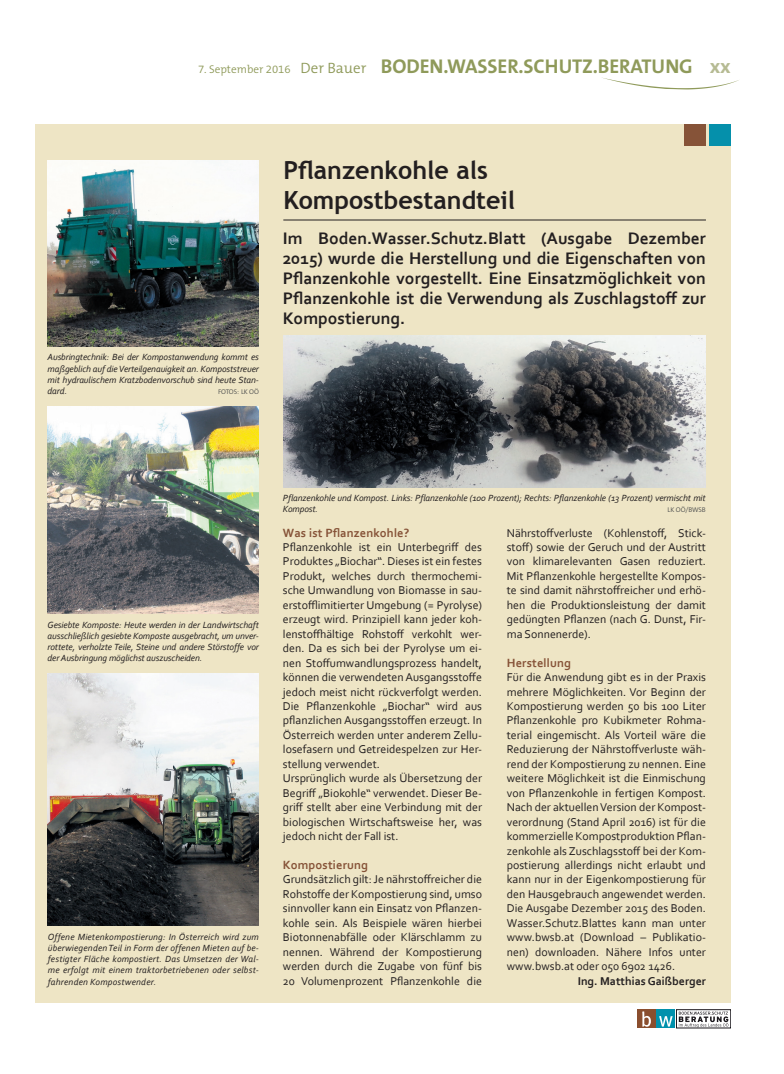
<style>
.page{position:relative;width:784px;height:1074px;background:#fff}
.page>*{position:absolute;margin:0;border:0;box-sizing:border-box;transform-origin:0 0}
.Lunart_Headline_01{font:700 25px/30px "Trebuchet MS";color:#231f20}
.t1{font:700 20px "The Mix B7";letter-spacing:-.005em;color:#8f9a5a}
.Lunart_Einleitungste{font:700 17.5px/20px "Corbel";color:#231f20;text-align:justify}
.Lunart_Zwischentitel{font:700 12.5px "Corbel";letter-spacing:.01em;color:#865338}
.Lunart_Fliesstext{font:11.88px/14.5px "Corbel";color:#231f20;text-align:justify}
.Lunart_Autor{font:700 11.88px "Corbel";color:#231f20}
.Lunart_Bildtext{font:italic 9.38px/11.2px "Corbel";letter-spacing:-.01em;color:#231f20;text-align:justify}
.Lunart_Bildtext-2{font:300 6.88px "The Mix B4";letter-spacing:-.01em;color:#4b4c4d}
.s1{font-family:"The Mix B4";font-weight:300;font-size:11.25px}
.s2{font-family:"The Mix B4";font-weight:300;font-size:15px}
.s3{color:#b6bb93}
</style>
<div class="page">
<div style="left:676px;top:1009px;width:54px;height:19px;border:1px solid #1a171c"></div>
<svg style="left:678px;top:1011px;width:50px;height:16px"></svg>
<div style="left:636px;top:1009px;width:18px;height:19px;background:#8a4e2e"></div>
<div style="left:656px;top:1009px;width:18px;height:19px;background:#0091ac"></div>
<svg style="left:642px;top:1011px;width:8px;height:15px"></svg>
<svg style="left:659px;top:1016px;width:13px;height:10px"></svg>
<div style="left:36px;top:124px;width:694px;height:878px;background:#eee5c5"></div>
<svg style="left:602px;top:77px;width:137px;height:13px"></svg>
<div style="left:709px;top:124px;width:21px;height:21px;background:#0590ab"></div>
<div style="left:684px;top:124px;width:21px;height:21px;background:#865338"></div>
<img style="left:48px;top:673px;width:211px;height:252px">
<img style="left:48px;top:406px;width:211px;height:208px">
<img style="left:48px;top:161px;width:211px;height:185px">
<img style="left:283px;top:335px;width:422px;height:152px">
<hr style="left:283px;top:220px;width:422px;height:1px;background:#231f20">
<p class="t1" style="left:198px;top:56px;width:534px"><span class="s1">7. September 2016</span> <span class="s2">Der Bauer</span> BODEN.WASSER.SCHUTZ.BERATUNG <span class="s3">xx</span></p>
<p class="Lunart_Bildtext" style="left:48px;top:351px;width:213px">Ausbringtechnik: Bei der Kompostanwendung kommt es maßgeblich auf die Verteilgenauigkeit an. Kompoststreuer mit hydraulischem Kratzbodenvorschub sind heute Stan&shy;dard.</p>
<p class="Lunart_Bildtext-2" style="left:218px;top:388px;width:42px">FOTOS: LK OÖ</p>
<p class="Lunart_Headline_01" style="left:283px;top:155px;width:233px">Pflanzenkohle als<br>Kompostbestandteil</p>
<p class="Lunart_Einleitungste" style="left:283px;top:228px;width:424px">Im Boden.Wasser.Schutz.Blatt (Ausgabe Dezember 2015) wurde die Herstellung und die Eigenschaften von Pflanzenkohle vorgestellt. Eine Einsatzmöglichkeit von Pflanzenkohle ist die Verwendung als Zuschlagstoff zur Kompostierung.</p>
<p class="Lunart_Bildtext" style="left:48px;top:618px;width:213px">Gesiebte Komposte: Heute werden in der Landwirtschaft ausschließlich gesiebte Komposte ausgebracht, um unver&shy;rottete, verholzte Teile, Steine und andere Störstoffe vor der Ausbringung möglichst auszuscheiden.</p>
<p class="Lunart_Bildtext" style="left:48px;top:930px;width:212px">Offene Mietenkompostierung: In Österreich wird zum überwiegenden Teil in Form der offenen Mieten auf be&shy;festigter Fläche kompostiert. Das Umsetzen der Wal&shy;me erfolgt mit einem traktorbetriebenen oder selbst&shy;fahrenden Kompostwender.</p>
<p class="Lunart_Bildtext" style="left:283px;top:492px;width:424px">Pflanzenkohle und Kompost. Links: Pflanzenkohle (100 Prozent); Rechts: Pflanzenkohle (13 Prozent) vermischt mit<br>Kompost.</p>
<p class="Lunart_Bildtext-2" style="left:667px;top:506px;width:40px">LK OÖ/BWSB</p>
<p class="Lunart_Zwischentitel" style="left:283px;top:524px;width:128px">Was ist Pflanzenkohle?</p>
<p class="Lunart_Fliesstext" style="left:283px;top:539px;width:200px">Pflanzenkohle ist ein Unterbegriff des Produktes „Biochar“. Dieses ist ein festes Produkt, welches durch thermochemi&shy;sche Umwandlung von Biomasse in sau&shy;erstofflimitierter Umgebung (= Pyrolyse) erzeugt wird. Prinzipiell kann jeder koh&shy;lenstoffhältige Rohstoff verkohlt wer&shy;den. Da es sich bei der Pyrolyse um ei&shy;nen Stoffumwandlungsprozess handelt, können die verwendeten Ausgangsstoffe jedoch meist nicht rückverfolgt werden.<br>Die Pflanzenkohle „Biochar“ wird aus pflanzlichen Ausgangsstoffen erzeugt. In Österreich werden unter anderem Zellu&shy;losefasern und Getreidespelzen zur Her&shy;stellung verwendet.</p>
<p class="Lunart_Fliesstext" style="left:283px;top:771px;width:200px">Ursprünglich wurde als Übersetzung der Begriff „Biokohle“ verwendet. Dieser Be&shy;griff stellt aber eine Verbindung mit der biologischen Wirtschaftsweise her, was jedoch nicht der Fall ist.</p>
<p class="Lunart_Zwischentitel" style="left:283px;top:857px;width:87px">Kompostierung</p>
<p class="Lunart_Fliesstext" style="left:283px;top:872px;width:200px">Grundsätzlich gilt: Je nährstoffreicher die Rohstoffe der Kompostierung sind, umso sinnvoller kann ein Einsatz von Pflanzen&shy;kohle sein. Als Beispiele wären hierbei Biotonnenabfälle oder Klärschlamm zu nennen. Während der Kompostierung werden durch die Zugabe von fünf bis 20 Volumenprozent Pflanzenkohle die</p>
<p class="Lunart_Fliesstext" style="left:506px;top:525px;width:200px">Nährstoffverluste (Kohlenstoff, Stick&shy;stoff) sowie der Geruch und der Austritt von klimarelevanten Gasen reduziert.<br>Mit Pflanzenkohle hergestellte Kompos&shy;te sind damit nährstoffreicher und erhö&shy;hen die Produktionsleistung der damit gedüngten Pflanzen (nach G. Dunst, Fir&shy;ma Sonnenerde).</p>
<p class="Lunart_Zwischentitel" style="left:506px;top:655px;width:66px">Herstellung</p>
<p class="Lunart_Fliesstext" style="left:506px;top:669px;width:200px">Für die Anwendung gibt es in der Praxis mehrere Möglichkeiten. Vor Beginn der Kompostierung werden 50 bis 100 Liter Pflanzenkohle pro Kubikmeter Rohma&shy;terial eingemischt. Als Vorteil wäre die Reduzierung der Nährstoffverluste wäh&shy;rend der Kompostierung zu nennen. Eine weitere Möglichkeit ist die Einmischung von Pflanzenkohle in fertigen Kompost.<br>Nach der aktuellen Version der Kompost&shy;verordnung (Stand April 2016) ist für die kommerzielle Kompostproduktion Pflan&shy;zenkohle als Zuschlagsstoff bei der Kom&shy;postierung allerdings nicht erlaubt und kann nur in der Eigenkompostierung für den Hausgebrauch angewendet werden.<br>Die Ausgabe Dezember 2015 des Boden.<br>Wasser.Schutz.Blattes kann man unter www.bwsb.at (Download – Publikatio&shy;nen) downloaden. Nähere Infos unter www.bwsb.at oder 050 6902 1426.</p>
<p class="Lunart_Autor" style="left:577px;top:973px;width:130px">Ing. Matthias Gaißberger</p>
</div>
